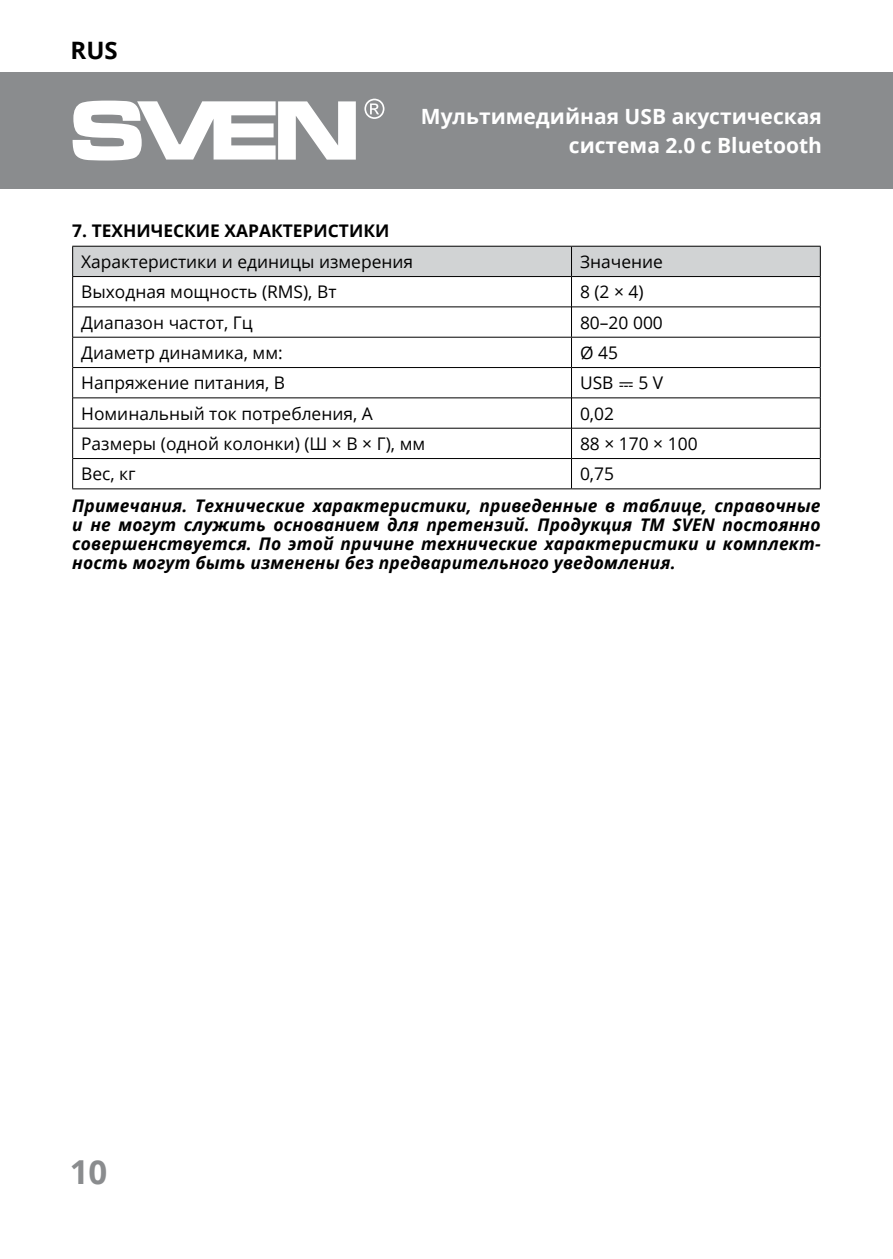
<style>
.page{position:relative;width:893px;height:1259px;background:#fff}
.page>*{position:absolute;margin:0;border:0;box-sizing:border-box;transform-origin:0 0}
.t1{font:700 33px "Open Sans";color:#8a8c8e}
.t2{font:700 24px "Open Sans";color:#000}
.t3{font:700 21px/28.5px "Open Sans";color:#fff;text-align:right}
.t4{font:italic 700 17.4px/18.9px "Open Sans";letter-spacing:.01em;color:#000;text-align:justify}
.t5{font:17.4px "Open Sans";color:#000}
.t6{font:700 17.4px "Open Sans";color:#000}
.s1{font-family:"STIX General"}
</style>
<div class="page">
<div style="left:0;top:72px;width:893px;height:117px;background:#8a8c8e"></div>
<svg style="left:73px;top:101px;width:283px;height:59px"></svg>
<svg style="left:364px;top:99px;width:20px;height:20px"></svg>
<svg style="left:73px;top:277px;width:747px;height:211px"></svg>
<hr style="left:73px;top:306px;width:498px;height:1px;background:#000">
<hr style="left:73px;top:337px;width:498px;height:1px;background:#000">
<hr style="left:73px;top:367px;width:498px;height:1px;background:#000">
<hr style="left:73px;top:397px;width:498px;height:1px;background:#000">
<hr style="left:572px;top:397px;width:248px;height:1px;background:#000">
<hr style="left:73px;top:428px;width:498px;height:1px;background:#000">
<hr style="left:572px;top:428px;width:248px;height:1px;background:#000">
<hr style="left:73px;top:458px;width:498px;height:1px;background:#000">
<hr style="left:572px;top:306px;width:248px;height:1px;background:#000">
<hr style="left:571px;top:277px;width:1px;height:30px;background:#000">
<hr style="left:820px;top:277px;width:1px;height:30px;background:#000">
<hr style="left:571px;top:307px;width:1px;height:30px;background:#000">
<hr style="left:820px;top:307px;width:1px;height:30px;background:#000">
<hr style="left:571px;top:368px;width:1px;height:30px;background:#000">
<hr style="left:820px;top:367px;width:1px;height:31px;background:#000">
<hr style="left:571px;top:398px;width:1px;height:30px;background:#000">
<hr style="left:820px;top:398px;width:1px;height:30px;background:#000">
<hr style="left:571px;top:428px;width:1px;height:30px;background:#000">
<hr style="left:820px;top:428px;width:1px;height:30px;background:#000">
<svg style="left:571px;top:459px;width:1px;height:29px"></svg>
<hr style="left:820px;top:458px;width:1px;height:30px;background:#000">
<hr style="left:571px;top:458px;width:249px;height:1px;background:#000">
<hr style="left:571px;top:337px;width:249px;height:1px;background:#000">
<hr style="left:571px;top:367px;width:249px;height:1px;background:#000">
<hr style="left:571px;top:337px;width:1px;height:30px;background:#000">
<hr style="left:820px;top:337px;width:1px;height:30px;background:#000">
<hr style="left:72px;top:277px;width:1px;height:30px;background:#000">
<hr style="left:72px;top:307px;width:1px;height:30px;background:#000">
<hr style="left:72px;top:337px;width:1px;height:30px;background:#000">
<hr style="left:72px;top:367px;width:1px;height:31px;background:#000">
<hr style="left:72px;top:398px;width:1px;height:30px;background:#000">
<hr style="left:72px;top:428px;width:1px;height:30px;background:#000">
<hr style="left:72px;top:458px;width:1px;height:30px;background:#000">
<hr style="left:72px;top:488px;width:499px;height:1px;background:#000">
<hr style="left:571px;top:488px;width:250px;height:1px;background:#000">
<div style="left:72px;top:246px;width:749px;height:30px;background:#d1d3d4"></div>
<hr style="left:571px;top:246px;width:250px;height:1px;background:#000">
<hr style="left:72px;top:276px;width:499px;height:1px;background:#000">
<hr style="left:571px;top:276px;width:250px;height:1px;background:#000">
<h2 class="t2" style="left:71px;top:34px;width:49px">RUS</h2>
<p class="t3" style="left:421px;top:102px;width:403px">Мультимедийная USB акустическая система 2.0 с Bluetooth</p>
<p class="t6" style="left:72px;top:219px;width:319px">7. ТЕХНИЧЕСКИЕ ХАРАКТЕРИСТИКИ</p>
<p class="t5" style="left:81px;top:250px;width:334px">Характеристики и единицы измерения</p>
<p class="t5" style="left:580px;top:250px;width:84px">Значение</p>
<p class="t5" style="left:81px;top:280px;width:257px">Выходная мощность (RMS), Вт</p>
<p class="t5" style="left:580px;top:280px;width:65px">8 (2 × 4)</p>
<p class="t5" style="left:81px;top:310px;width:173px">Диапазон частот, Гц</p>
<p class="t5" style="left:580px;top:310px;width:84px">80–20 000</p>
<p class="t5" style="left:81px;top:341px;width:203px">Диаметр динамика, мм:</p>
<p class="t5" style="left:580px;top:341px;width:39px">Ø 45</p>
<p class="t5" style="left:81px;top:371px;width:205px">Напряжение питания, В</p>
<p class="t5" style="left:580px;top:371px;width:85px">USB <span class="s1">⎓</span> 5 V</p>
<p class="t5" style="left:81px;top:401px;width:293px">Номинальный ток потребления, А</p>
<p class="t5" style="left:580px;top:401px;width:36px">0,02</p>
<p class="t5" style="left:81px;top:432px;width:346px">Размеры (одной колонки) (Ш × В × Г), мм</p>
<p class="t5" style="left:580px;top:432px;width:119px">88 × 170 × 100</p>
<p class="t5" style="left:81px;top:462px;width:56px">Вес, кг</p>
<p class="t5" style="left:580px;top:462px;width:36px">0,75</p>
<p class="t4" style="left:72px;top:496px;width:750px">Примечания. Технические характеристики, приведенные в таблице, справочные и не могут служить основанием для претензий. Продукция ТМ SVEN постоянно совершенствуется. По этой причине технические характеристики и комплект&shy;ность могут быть изменены без предварительного уведомления.</p>
<h1 class="t1" style="left:70px;top:1148px;width:39px">10</h1>
</div>
